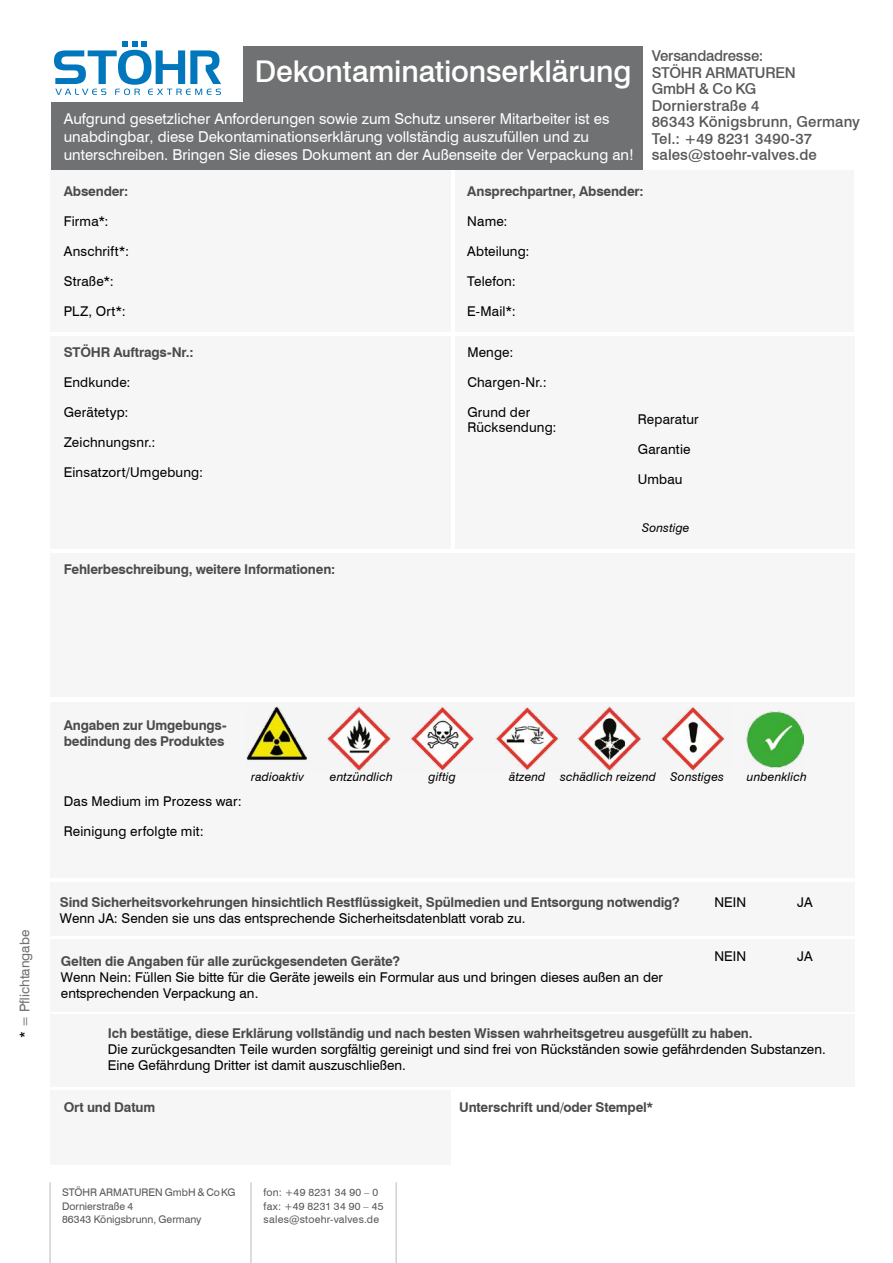
<style>
.page{position:relative;width:893px;height:1263px;background:#fff}
.page>*{position:absolute;margin:0;border:0;box-sizing:border-box;transform-origin:0 0}
.t1{font:500 30px "Swiss 721 BT";letter-spacing:-.005em;color:#fff}
.t2{font:15px/18px "Swiss 721 BT";color:#fff}
.t3{font:500 15px/16.5px "Swiss 721 BT";letter-spacing:.005em;color:#58585a}
.t4{font:13.5px/16.2px "Swiss 721 BT";color:#000}
.t5{font:700 13.5px/16.2px "Swiss 721 BT";letter-spacing:-.015em;color:#4b4b4d}
.t6{font:13.5px "Swiss 721 BT";color:#707172}
.t7{font:italic 12px "Swiss 721 BT";letter-spacing:.015em;color:#000}
.t8{font:10.5px/13.5px "Swiss 721 BT";color:#58585a}
.t9{font:10.5px/13.5px "Swiss 721 BT";letter-spacing:.025em;color:#58585a}
.s1{color:#000}
</style>
<div class="page">
<div style="left:50px;top:170px;width:401px;height:162px;background:#f6f6f6"></div>
<div style="left:50px;top:1091px;width:401px;height:74px;background:#f6f6f6"></div>
<div style="left:50px;top:336px;width:401px;height:213px;background:#f6f6f6"></div>
<div style="left:455px;top:336px;width:400px;height:213px;background:#f6f6f6"></div>
<div style="left:50px;top:702px;width:805px;height:176px;background:#f6f6f6"></div>
<div style="left:50px;top:554px;width:805px;height:143px;background:#f6f6f6"></div>
<div style="left:50px;top:1014px;width:805px;height:72px;background:#f6f6f6"></div>
<div style="left:50px;top:940px;width:805px;height:72px;background:#f6f6f6"></div>
<div style="left:50px;top:882px;width:805px;height:53px;background:#f6f6f6"></div>
<div style="left:455px;top:170px;width:398px;height:162px;background:#f6f6f6"></div>
<hr style="left:250px;top:1182px;width:2px;height:81px;background:#d0d1d2">
<hr style="left:49px;top:1182px;width:2px;height:81px;background:#d0d1d2">
<hr style="left:395px;top:1182px;width:2px;height:81px;background:#d0d1d2">
<div style="left:51px;top:47px;width:591px;height:123px;background:#707172"></div>
<div style="left:38px;top:38px;width:204px;height:64px;background:#fff"></div>
<img style="left:247px;top:707px;width:478px;height:64px">
<img style="left:746px;top:711px;width:57px;height:57px">
<svg style="left:54px;top:41px;width:167px;height:54px"></svg>
<h1 class="t1" style="left:255px;top:53px;width:378px">Dekontaminationserklärung</h1>
<p class="t2" style="left:64px;top:109px;width:572px">Aufgrund gesetzlicher Anforderungen sowie zum Schutz unserer Mitarbeiter ist es unabdingbar, diese Dekontaminationserklärung vollständig auszufüllen und zu unterschreiben. Bringen Sie dieses Dokument an der Außenseite der Verpackung an!</p>
<p class="t3" style="left:652px;top:48px;width:210px">Versandadresse:<br>STÖHR ARMATUREN<br>GmbH &amp; Co KG<br>Dornierstraße 4<br>86343 Königsbrunn, Germany<br>Tel.: +49 8231 3490-37 sales@stoehr-valves.de</p>
<p class="t5" style="left:64px;top:183px;width:66px">Absender:</p>
<p class="t4" style="left:64px;top:213px;width:46px">Firma*:</p>
<p class="t4" style="left:64px;top:243px;width:67px">Anschrift*:</p>
<p class="t4" style="left:64px;top:273px;width:52px">Straße*:</p>
<p class="t4" style="left:64px;top:303px;width:64px">PLZ, Ort*:</p>
<p class="t5" style="left:64px;top:344px;width:131px">STÖHR Auftrags-Nr.:</p>
<p class="t4" style="left:64px;top:374px;width:68px">Endkunde:</p>
<p class="t4" style="left:64px;top:404px;width:66px">Gerätetyp:</p>
<p class="t4" style="left:64px;top:434px;width:93px">Zeichnungsnr.:</p>
<p class="t4" style="left:64px;top:464px;width:141px">Einsatzort/Umgebung:</p>
<p class="t5" style="left:64px;top:561px;width:273px">Fehlerbeschreibung, weitere Informationen:</p>
<p class="t5" style="left:467px;top:183px;width:178px">Ansprechpartner, Absender:</p>
<p class="t4" style="left:467px;top:213px;width:42px">Name:</p>
<p class="t4" style="left:467px;top:243px;width:64px">Abteilung:</p>
<p class="t4" style="left:467px;top:273px;width:50px">Telefon:</p>
<p class="t4" style="left:467px;top:303px;width:50px">E-Mail*:</p>
<p class="t4" style="left:467px;top:344px;width:48px">Menge:</p>
<p class="t4" style="left:467px;top:374px;width:81px">Chargen-Nr.:</p>
<p class="t4" style="left:467px;top:405px;width:91px;line-height:15px">Grund der<br>Rücksendung:</p>
<p class="t4" style="left:638px;top:411px;width:62px">Reparatur</p>
<p class="t4" style="left:638px;top:441px;width:54px">Garantie</p>
<p class="t4" style="left:638px;top:471px;width:46px">Umbau</p>
<p class="t7" style="left:642px;top:520px;width:49px">Sonstige</p>
<p class="t6" style="left:16px;top:1037px;width:109px;rotate:-90deg"><span class="s1">*</span> = Pflichtangabe</p>
<p class="t5" style="left:64px;top:717px;width:164px">Angaben zur Umgebungs&shy;bedindung des Produktes</p>
<p class="t4" style="left:64px;top:793px;width:179px">Das Medium im Prozess war:</p>
<p class="t4" style="left:64px;top:823px;width:141px">Reinigung erfolgte mit:</p>
<p class="t7" style="left:251px;top:769px;width:54px">radioaktiv</p>
<p class="t7" style="left:330px;top:769px;width:64px">entzündlich</p>
<p class="t7" style="left:429px;top:769px;width:29px">giftig</p>
<p class="t7" style="left:509px;top:769px;width:216px">ätzend schädlich reizend Sonstiges</p>
<p class="t7" style="left:747px;top:769px;width:61px">unbenklich</p>
<p class="t5" style="left:60px;top:893px;width:621px">Sind Sicherheitsvorkehrungen hinsichtlich Restflüssigkeit, Spülmedien und Entsorgung notwendig?</p>
<p class="t4" style="left:60px;top:910px;width:467px">Wenn JA: Senden sie uns das entsprechende Sicherheitsdatenblatt vorab zu.</p>
<p class="t5" style="left:61px;top:952px;width:340px">Gelten die Angaben für alle zurückgesendeten Geräte?</p>
<p class="t4" style="left:61px;top:969px;width:603px">Wenn Nein: Füllen Sie bitte für die Geräte jeweils ein Formular aus und bringen dieses außen an der entsprechenden Verpackung an.</p>
<p class="t4" style="left:714px;top:893px;width:33px">NEIN</p>
<p class="t4" style="left:714px;top:948px;width:33px">NEIN</p>
<p class="t4" style="left:797px;top:893px;width:17px">JA</p>
<p class="t4" style="left:797px;top:948px;width:17px">JA</p>
<p class="t5" style="left:108px;top:1025px;width:646px">Ich bestätige, diese Erklärung vollständig und nach besten Wissen wahrheitsgetreu ausgefüllt zu haben.</p>
<p class="t4" style="left:108px;top:1041px;width:719px">Die zurückgesandten Teile wurden sorgfältig gereinigt und sind frei von Rückständen sowie gefährdenden Substanzen.<br>Eine Gefährdung Dritter ist damit auszuschließen.</p>
<p class="t5" style="left:64px;top:1099px;width:93px">Ort und Datum</p>
<p class="t5" style="left:459px;top:1099px;width:196px">Unterschrift und/oder Stempel*</p>
<p class="t8" style="left:62px;top:1186px;width:175px">STÖHR ARMATUREN GmbH &amp; Co KG<br>Dornierstraße 4<br>86343 Königsbrunn, Germany</p>
<p class="t9" style="left:264px;top:1186px;width:121px">fon: +49 8231 34 90 – 0 fax: +49 8231 34 90 – 45 sales@stoehr-valves.de</p>
</div>
